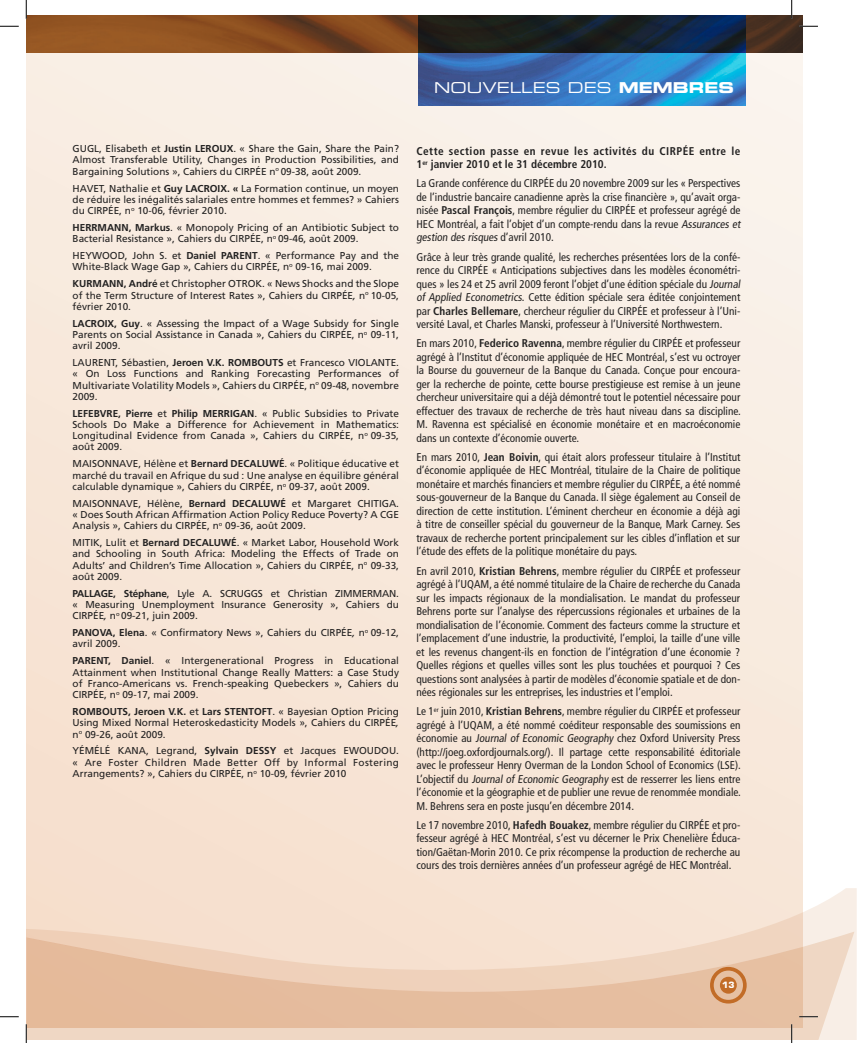
<style>
.page{position:relative;width:863px;height:1043px;background:#fff}
.page>*{position:absolute;margin:0;border:0;box-sizing:border-box;transform-origin:0 0}
.t1{font:15px "Eurostile Extended Two";color:#fff}
.t2{font:condensed 11.25px/13.5px "Frutiger";color:#222121;text-align:justify}
.t3{font:700 condensed 11.25px/13.5px "Frutiger";letter-spacing:.04em;color:#222121}
.t4{font:10px/11.2px "Frutiger";color:#222121;text-align:justify}
.t5{font:700 10px "Frutiger";letter-spacing:-.02em;color:#222121}
.t6{font:10px "Frutiger";letter-spacing:-.02em;color:#222121}
.t7{font:700 8.5px "Eurostile";color:#fff}
.s1{font-family:"Eurostile Bold Extended Two"}
.s2{font-weight:700}
.s3{font-style:italic}
.s4{font-weight:400}
</style>
<div class="page">
<div style="left:26px;top:15px;width:776px;height:1013px;background:linear-gradient(to right,#f7e6d8,#f8ede3)"></div>
<svg style="left:26px;top:888px;width:830px;height:151px;background:#f6e2d2"></svg>
<svg style="left:26px;top:931px;width:828px;height:108px;background:#ecccb4"></svg>
<img style="left:26px;top:15px;width:776px;height:37px">
<img style="left:419px;top:15px;width:326px;height:90px">
<svg style="left:710px;top:966px;width:36px;height:37px"></svg>
<svg style="left:0;top:26px;width:19px;height:1px"></svg>
<svg style="left:799px;top:26px;width:19px;height:1px"></svg>
<svg style="left:0;top:1016px;width:19px;height:1px"></svg>
<svg style="left:799px;top:1016px;width:19px;height:1px"></svg>
<svg style="left:26px;top:0;width:1px;height:19px"></svg>
<svg style="left:26px;top:1024px;width:1px;height:18px"></svg>
<svg style="left:791px;top:0;width:1px;height:19px"></svg>
<svg style="left:791px;top:1024px;width:1px;height:18px"></svg>
<h1 class="t1" style="left:434px;top:77px;width:301px">NOUVELLES DES <span class="s1">MEMBRES</span></h1>
<p class="t4" style="left:73px;top:143px;width:328px">GUGL, Elisabeth et <span class="s2">Justin LEROUX</span>. « Share the Gain, Share the Pain?<br>Almost Transferable Utility, Changes in Production Possibilities, and Bargaining Solutions », Cahiers du CIRPÉE n<sup>o</sup> 09-38, août 2009.</p>
<p class="t4" style="left:73px;top:182px;width:328px">HAVET, Nathalie et <span class="s2">Guy LACROIX. «</span> La Formation continue, un moyen de réduire les inégalités salariales entre hommes et femmes? » Cahiers du CIRPÉE, n<sup>o</sup> 10-06, février 2010.</p>
<p class="t4" style="left:73px;top:222px;width:328px"><span class="s2">HERRMANN, Markus</span>. « Monopoly Pricing of an Antibiotic Subject to<br>Bacterial Resistance », Cahiers du CIRPÉE, n<sup>o</sup> 09-46, août 2009.</p>
<p class="t4" style="left:73px;top:250px;width:328px">HEYWOOD, John S. et <span class="s2">Daniel PARENT</span>. « Performance Pay and the<br>White-Black Wage Gap », Cahiers du CIRPÉE, n<sup>o</sup> 09-16, mai 2009.</p>
<p class="t4" style="left:73px;top:278px;width:171px"><span class="s2">KURMANN, André</span> et Christopher Otrok</p>
<p class="t4" style="left:73px;top:278px;width:328px;text-indent:190px">. « News Shocks and the Slope of the Term Structure of Interest Rates », Cahiers du CIRPÉE<span class="s3">,</span> n<sup>o</sup> 10-05, février 2010.</p>
<p class="t4" style="left:73px;top:317px;width:328px"><span class="s2">LACROIX, Guy</span>. « Assessing the Impact of a Wage Subsidy for Single Parents on Social Assistance in Canada », Cahiers du CIRPÉE, n<sup>o</sup> 09-11, avril 2009.</p>
<p class="t4" style="left:73px;top:357px;width:328px">LAURENT, Sébastien, <span class="s2">Jeroen V.K. ROMBOUTS</span> et Francesco VIOLANTE. « On Loss Functions and Ranking Forecasting Performances of Multivariate Volatility Models », Cahiers du CIRPÉE, n<sup>o</sup> 09-48, novembre 2009.</p>
<p class="t4" style="left:73px;top:407px;width:328px"><span class="s2">LEFEBVRE, Pierre</span> et <span class="s2">Philip MERRIGAN</span>. « Public Subsidies to Private Schools Do Make a Difference for Achievement in Mathematics:<br>Longitudinal Evidence from Canada », Cahiers du CIRPÉE, n<sup>o</sup> 09-35, août 2009.</p>
<p class="t4" style="left:73px;top:458px;width:328px">MAISONNAVE, Hélène et <span class="s2">Bernard DECALUWÉ</span>. « Politique éducative et marché du travail en Afrique du sud : Une analyse en équilibre général calculable dynamique », Cahiers du CIRPÉE, n<sup>o</sup> 09-37, août 2009.</p>
<p class="t4" style="left:73px;top:497px;width:328px">MAISONNAVE, Hélène, <span class="s2">Bernard DECALUWÉ</span> et Margaret CHITIGA. « Does South African Affirmation Action Policy Reduce Poverty? A CGE Analysis », Cahiers du CIRPÉE, n<sup>o</sup> 09-36, août 2009.</p>
<p class="t4" style="left:73px;top:537px;width:328px">MITIK, Lulit et <span class="s2">Bernard DECALUWÉ</span>. « Market Labor, Household Work and Schooling in South Africa: Modeling the Effects of Trade on Adults’ and Children’s Time Allocation », Cahiers du CIRPÉE, n<sup>o</sup> 09-33, août 2009.</p>
<p class="t5" style="left:73px;top:587px;width:160px">PALLAGE, Stéphane<span class="s4">, Lyle A. Scruggs</span></p>
<p class="t6" style="left:271px;top:587px;width:78px">et Christian Zimmerman</p>
<p class="t4" style="left:73px;top:587px;width:328px;text-indent:323px">. « Measuring Unemployment Insurance Generosity », Cahiers du CIRPÉE<span class="s3">,</span> n<sup>o</sup> 09-21, juin 2009.</p>
<p class="t4" style="left:73px;top:627px;width:328px"><span class="s2">PANOVA, Elena</span>. « Confirmatory News », Cahiers du CIRPÉE<span class="s3">,</span> n<sup>o</sup> 09-12, avril 2009.</p>
<p class="t4" style="left:73px;top:655px;width:328px"><span class="s2">PARENT, Daniel</span>. « Intergenerational Progress in Educational Attainment when Institutional Change Really Matters: a Case Study of Franco-Americans vs. French-speaking Quebeckers », Cahiers du CIRPÉE, n<sup>o</sup> 09-17, mai 2009.</p>
<p class="t4" style="left:73px;top:705px;width:328px"><span class="s2">ROMBOUTS, Jeroen V.K.</span> et <span class="s2">Lars STENTOFT</span>. « Bayesian Option Pricing Using Mixed Normal Heteroskedasticity Models », Cahiers du CIRPÉE<span class="s3">, </span>n<sup>o</sup> 09-26, août 2009.</p>
<p class="t4" style="left:73px;top:745px;width:328px">YÉMÉLÉ KANA, Legrand, <span class="s2">Sylvain DESSY</span> et Jacques EWOUDOU. « Are Foster Children Made Better Off by Informal Fostering Arrangements? », Cahiers du CIRPÉE, n<sup>o</sup> 10-09, février 2010</p>
<p class="t3" style="left:416px;top:144px;width:325px">Cette section passe en revue les activités du CIRPÉE entre le<br>1<sup>er</sup> janvier 2010 et le 31 décembre 2010.</p>
<p class="t2" style="left:416px;top:177px;width:327px;text-align:left">La Grande conférence du CIRPÉE du 20 novembre 2009 sur les « Perspectives de l’industrie bancaire canadienne après la crise financière », qu’avait orga&shy;nisée <span class="s2">Pascal François</span>, membre régulier du CIRPÉE et professeur agrégé de HEC Montréal, a fait l’objet d’un compte-rendu dans la revue Assuranceset gestion des risques d’avril 2010.</p>
<p class="t2" style="left:416px;top:250px;width:327px;text-align:left">Grâce à leur très grande qualité, les recherches présentées lors de la confé&shy;rence du CIRPÉE « Anticipations subjectives dans les modèles économétri&shy;ques » les 24 et 25 avril 2009 feront l’objet d’une édition spéciale du Journal of Applied Econometrics. Cette édition spéciale sera éditée conjointement par <span class="s2">Charles Bellemare</span>, chercheur régulier du CIRPÉE et professeur à l’Uni&shy;versité Laval, et Charles Manski, professeur à l’Université Northwestern.</p>
<p class="t2" style="left:416px;top:336px;width:326px">En mars 2010, <span class="s2">Federico Ravenna</span>, membre régulier du CIRPÉE et professeur agrégé à l’Institut d’économie appliquée de HEC Montréal, s’est vu octroyer la Bourse du gouverneur de la Banque du Canada. Conçue pour encoura&shy;ger la recherche de pointe, cette bourse prestigieuse est remise à un jeune chercheur universitaire qui a déjà démontré tout le potentiel nécessaire pour effectuer des travaux de recherche de très haut niveau dans sa discipline.<br>M. Ravenna est spécialisé en économie monétaire et en macroéconomie dans un contexte d’économie ouverte.</p>
<p class="t2" style="left:416px;top:450px;width:325px">En mars 2010, <span class="s2">Jean Boivin</span>, qui était alors professeur titulaire à l’Institut d’économie appliquée de HEC Montréal, titulaire de la Chaire de politique monétaire et marchés financiers et membre régulier du CIRPÉE, a été nommé sous-gouverneur de la Banque du Canada. Il siège également au Conseil de direction de cette institution. L’éminent chercheur en économie a déjà agi à titre de conseiller spécial du gouverneur de la Banque, Mark Carney. Ses travaux de recherche portent principalement sur les cibles d’inflation et sur l’étude des effets de la politique monétaire du pays.</p>
<p class="t2" style="left:416px;top:564px;width:325px">En avril 2010, <span class="s2">Kristian Behrens</span>, membre régulier du CIRPÉE et professeur agrégé à l’UQAM, a été nommé titulaire de la Chaire de recherche du Canada sur les impacts régionaux de la mondialisation. Le mandat du professeur Behrens porte sur l’analyse des répercussions régionales et urbaines de la mondialisation de l’économie. Comment des facteurs comme la structure et l’emplacement d’une industrie, la productivité, l’emploi, la taille d’une ville et les revenus changent-ils en fonction de l’intégration d’une économie ?<br>Quelles régions et quelles villes sont les plus touchées et pourquoi ? Ces questions sont analysées à partir de modèles d’économie spatiale et de don&shy;nées régionales sur les entreprises, les industries et l’emploi.</p>
<p class="t2" style="left:416px;top:704px;width:326px">Le 1<sup>er</sup> juin 2010, <span class="s2">Kristian Behrens</span>, membre régulier du CIRPÉE et professeur agrégé à l’UQAM, a été nommé coéditeur responsable des soumissions en économie au Journal of Economic Geography chez Oxford University Press (http://joeg.oxfordjournals.org/). Il partage cette responsabilité éditoriale avec le professeur Henry Overman de la London School of Economics (LSE).<br>L’objectif du Journal of Economic Geography est de resserrer les liens entre l’économie et la géographie et de publier une revue de renommée mondiale.<br>M. Behrens sera en poste jusqu’en décembre 2014.</p>
<p class="t2" style="left:416px;top:818px;width:325px">Le 17 novembre 2010, <span class="s2">Hafedh Bouakez</span>, membre régulier du CIRPÉE et pro&shy;fesseur agrégé à HEC Montréal, s’est vu décerner le Prix Chenelière Éduca&shy;tion/Gaëtan-Morin 2010. Ce prix récompense la production de recherche au cours des trois dernières années d’un professeur agrégé de HEC Montréal.</p>
<p class="t7" style="left:722px;top:980px;width:14px">13</p>
</div>
